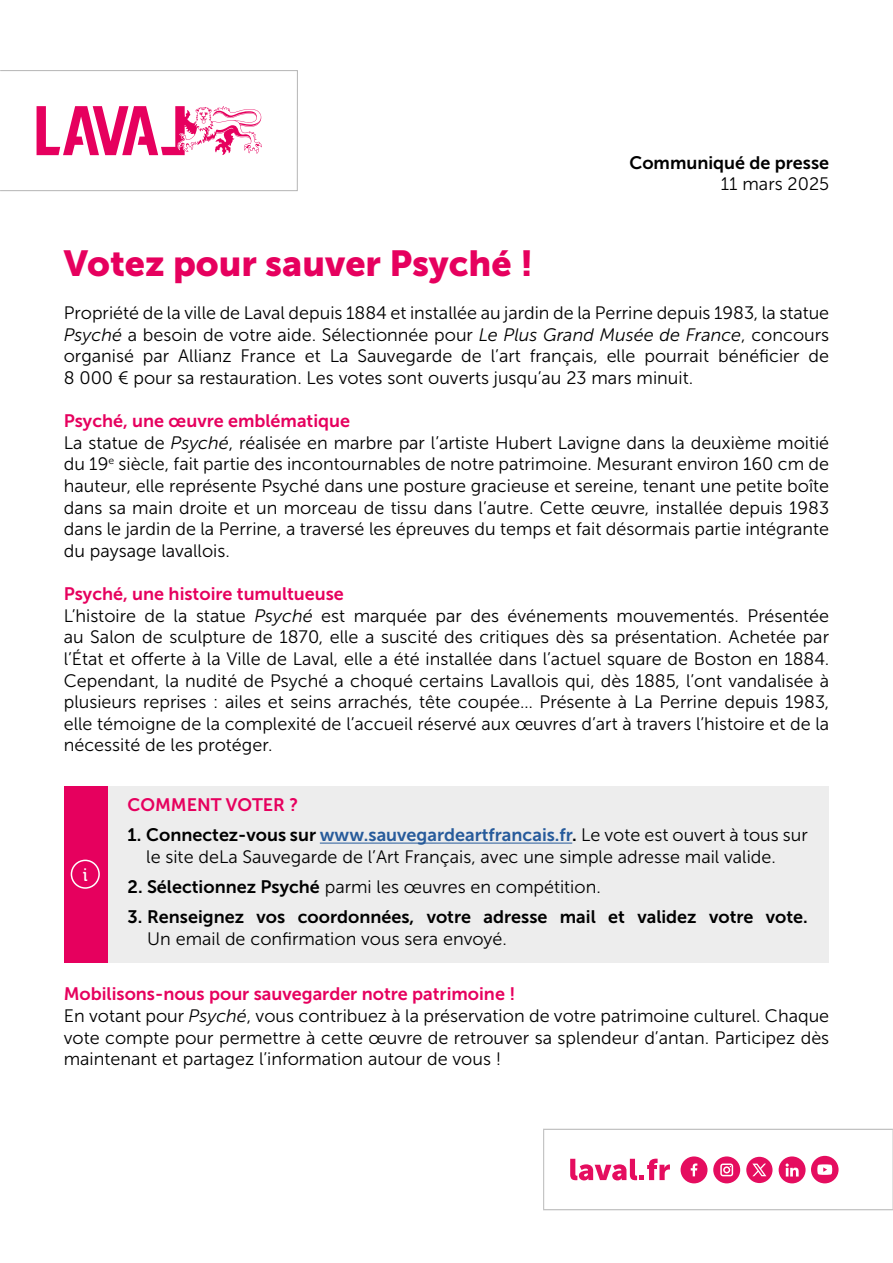
<style>
.page{position:relative;width:893px;height:1263px;background:#fff}
.page>*{position:absolute;margin:0;border:0;box-sizing:border-box;transform-origin:0 0}
.t1{font:36px "Museo Sans 900";color:#e6005e}
.t2{font:18px/21.6px "Museo Sans 300";color:#000;text-align:justify}
.t3{font:18px "Museo Sans 700";color:#e6005e}
.t4{font:18px "Museo Sans 700";color:#000}
.t5{font:18px "Museo Sans 700";color:#275b9b}
.t6{font:18px "Museo 500";color:#fff}
.s1{font-style:italic}
.s2{color:#000}
.s3{font-family:"Museo Sans 300";color:#000}
.s4{font-family:"Museo Sans 700"}
</style>
<div class="page">
<div style="left:108px;top:787px;width:721px;height:176px;background:#ededed"></div>
<svg style="left:37px;top:106px;width:225px;height:49px"></svg>
<svg style="left:713px;top:1156px;width:27px;height:27px"></svg>
<svg style="left:681px;top:1156px;width:26px;height:27px"></svg>
<svg style="left:746px;top:1157px;width:26px;height:26px"></svg>
<svg style="left:570px;top:1159px;width:100px;height:21px"></svg>
<svg style="left:779px;top:1156px;width:59px;height:27px"></svg>
<div style="left:543px;top:1129px;width:350px;height:81px;border:1px solid #c6c6c6"></div>
<hr style="left:320px;top:843px;width:252px;height:1px;background:#275b9b">
<div style="left:64px;top:787px;width:44px;height:176px;background:#e6005e"></div>
<div style="left:71px;top:860px;width:29px;height:29px;border:2px solid #fff;border-radius:50%"></div>
<p class="t4" style="left:629px;top:152px;width:201px">Communiqué de presse</p>
<p class="t2" style="left:721px;top:173px;width:110px">11 mars 2025</p>
<h1 class="t1" style="left:64px;top:243px;width:471px">Votez pour sauver Psyché !</h1>
<p class="t2" style="left:64px;top:302px;width:767px">Propriété de la ville de Laval depuis 1884 et installée au jardin de la Perrine depuis 1983, la statue <span class="s1">Psyché</span> a besoin de votre aide. Sélectionnée pour <span class="s1">Le Plus Grand Musée de France</span>, concours organisé par Allianz France et La Sauvegarde de l’art français, elle pourrait bénéficier de 8 000 € pour sa restauration. Les votes sont ouverts jusqu’au 23 mars minuit.</p>
<p class="t3" style="left:64px;top:411px;width:288px">Psyché, une œuvre emblématique</p>
<p class="t2" style="left:64px;top:432px;width:767px">La statue de <span class="s1">Psyché</span>, réalisée en marbre par l’artiste Hubert Lavigne dans la deuxième moitié du 19<sup>e</sup> siècle, fait partie des incontournables de notre patrimoine. Mesurant environ 160 cm de hauteur, elle représente Psyché dans une posture gracieuse et sereine, tenant une petite boîte dans sa main droite et un morceau de tissu dans l’autre. Cette œuvre, installée depuis 1983 dans le jardin de la Perrine, a traversé les épreuves du temps et fait désormais partie intégrante du paysage lavallois.</p>
<p class="t3" style="left:64px;top:584px;width:282px">Psyché, une histoire tumultueuse</p>
<p class="t2" style="left:64px;top:605px;width:767px">L’histoire de la statue <span class="s1">Psyché</span> est marquée par des événements mouvementés. Présentée au Salon de sculpture de 1870, elle a suscité des critiques dès sa présentation. Achetée par l’État et offerte à la Ville de Laval, elle a été installée dans l’actuel square de Boston en 1884.<br>Cependant, la nudité de Psyché a choqué certains Lavallois qui, dès 1885, l’ont vandalisée à plusieurs reprises : ailes et seins arrachés, tête coupée… Présente à La Perrine depuis 1983, elle témoigne de la complexité de l’accueil réservé aux œuvres d’art à travers l’histoire et de la nécessité de les protéger.</p>
<p class="t3" style="left:128px;top:795px;width:172px">COMMENT VOTER ?</p>
<p class="t5" style="left:128px;top:825px;width:682px"><span class="s2">1. Connectez-vous sur</span> www.sauvegardeartfrancais.fr<span class="s2">.</span> <span class="s3">Le vote est ouvert à tous sur</span></p>
<p class="t2" style="left:146px;top:846px;width:631px">le site deLa Sauvegarde de l’Art Français, avec une simple adresse mail valide.</p>
<p class="t2" style="left:128px;top:876px;width:475px"><span class="s4">2. Sélectionnez Psyché</span> parmi les œuvres en compétition.</p>
<p class="t4" style="left:128px;top:907px;width:682px">3. Renseignez vos coordonnées, votre adresse mail et validez votre vote.</p>
<p class="t2" style="left:147px;top:928px;width:361px">Un email de confirmation vous sera envoyé.</p>
<p class="t3" style="left:64px;top:984px;width:453px">Mobilisons-nous pour sauvegarder notre patrimoine !</p>
<p class="t2" style="left:64px;top:1005px;width:767px">En votant pour <span class="s1">Psyché</span>, vous contribuez à la préservation de votre patrimoine culturel. Chaque vote compte pour permettre à cette œuvre de retrouver sa splendeur d’antan. Participez dès maintenant et partagez l’information autour de vous !</p>
<p class="t6" style="left:83px;top:865px;width:6px">i</p>
</div>
